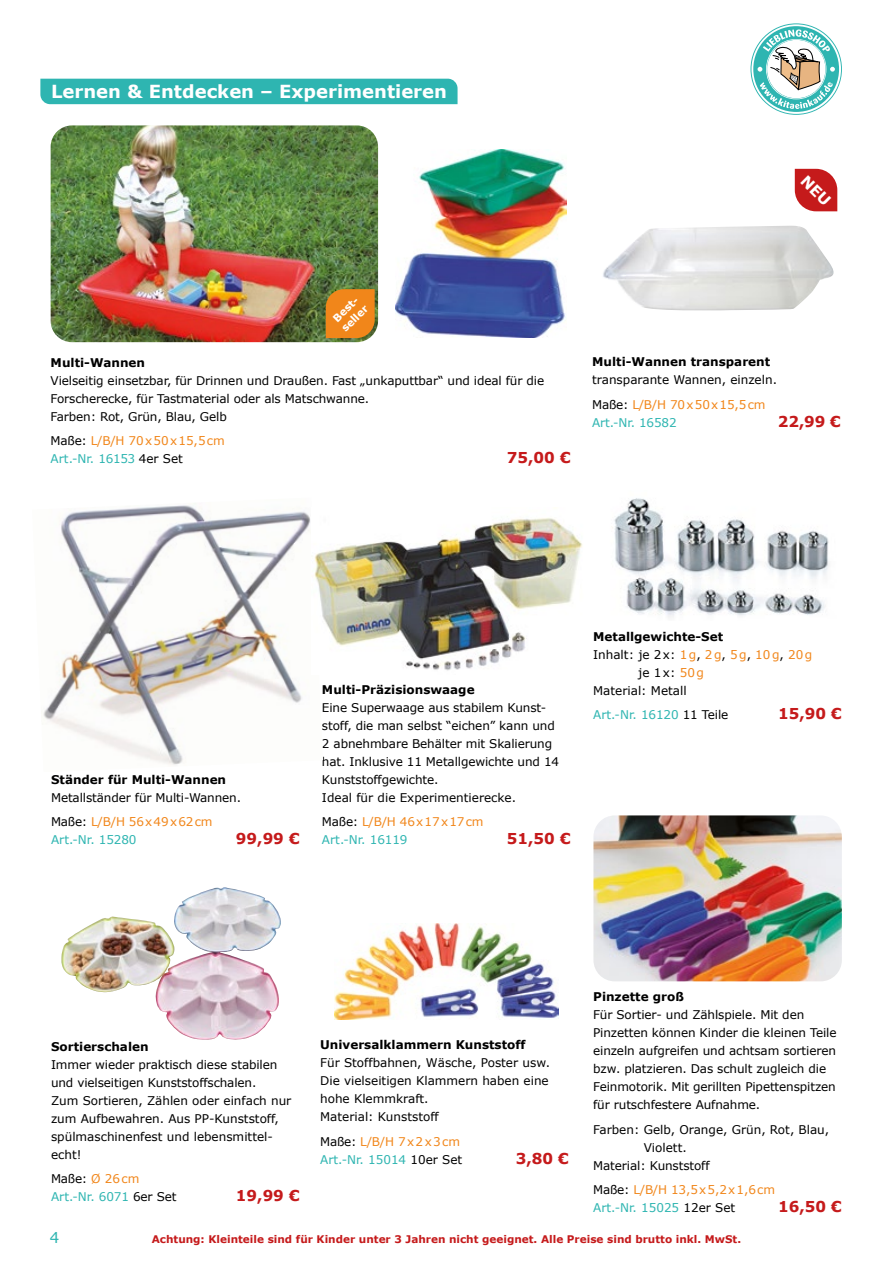
<style>
.page{position:relative;width:893px;height:1263px;background:#fff}
.page>*{position:absolute;margin:0;border:0;box-sizing:border-box;transform-origin:0 0}
.t1{font:700 18px "Verdana";color:#fff}
.t2{font:700 15px "Verdana";color:#c51a1b}
.t3{font:15px "Verdana";color:#2eb5b1}
.t4{font:12px/18px "Verdana";letter-spacing:-.01em;color:#000}
.t5{font:700 12px "Verdana";color:#000}
.t6{font:12px/18px "Verdana";color:#f1861a}
.t7{font:12px/18px "Verdana";letter-spacing:-.01em;color:#2eb5b1}
.t8{font:700 10.5px "Verdana";color:#c51a1b}
.t9{font:700 10.5px/12.6px "Verdana";color:#fff}
.s1{color:#000}
.s2{color:#2eb5b1}
.s3{color:#f1861a}
</style>
<div class="page">
<img style="left:396px;top:150px;width:170px;height:187px">
<img style="left:51px;top:125px;width:327px;height:217px">
<img style="left:61px;top:887px;width:218px;height:152px">
<img style="left:593px;top:815px;width:249px;height:166px">
<img style="left:334px;top:923px;width:225px;height:96px">
<img style="left:603px;top:226px;width:231px;height:85px">
<svg style="left:326px;top:289px;width:49px;height:49px;background:#e7851d"></svg>
<div style="left:40px;top:79px;width:418px;height:25px;background:#2eb5b1"></div>
<img style="left:43px;top:505px;width:268px;height:260px">
<img style="left:314px;top:518px;width:269px;height:153px">
<img style="left:612px;top:498px;width:217px;height:119px">
<svg style="left:750px;top:23px;width:92px;height:92px"></svg>
<svg style="left:751px;top:24px;width:90px;height:90px"></svg>
<div style="left:753px;top:26px;width:86px;height:86px;background:#2eb5b1;border-radius:50%"></div>
<svg style="left:757px;top:29px;width:78px;height:80px"></svg>
<svg style="left:795px;top:169px;width:42px;height:42px;background:#ca3031"></svg>
<h1 class="t1" style="left:51px;top:80px;width:397px">Lernen &amp; Entdecken – Experimentieren</h1>
<p class="t9" style="left:330px;top:316px;width:34px;rotate:-45deg">Best&shy;seller</p>
<p class="t5" style="left:51px;top:354px;width:96px">Multi-Wannen</p>
<p class="t4" style="left:51px;top:371px;width:495px">Vielseitig einsetzbar, für Drinnen und Draußen. Fast „unkaputtbar“ und ideal für die<br>Forscherecke, für Tastmaterial oder als Matschwanne.<br>Farben: Rot, Grün, Blau, Gelb</p>
<p class="t6" style="left:51px;top:432px;width:176px"><span class="s1">Maße:</span> L/B/H 70x50x15,5cm<br><span class="s2">Art.-Nr. 16153</span> <span class="s1">4er Set</span></p>
<p class="t2" style="left:507px;top:448px;width:65px">75,00 €</p>
<p class="t5" style="left:592px;top:354px;width:180px">Multi-Wannen transparent</p>
<p class="t4" style="left:592px;top:368px;width:186px;line-height:24.3px">transparante Wannen, einzeln.<br>Maße: <span class="s3">L/B/H 70x50x15,5cm</span></p>
<p class="t7" style="left:592px;top:413px;width:86px">Art.-Nr. 16582</p>
<p class="t2" style="left:778px;top:411px;width:64px">22,99 €</p>
<p class="t5" style="left:51px;top:771px;width:177px">Ständer für Multi-Wannen</p>
<p class="t4" style="left:51px;top:785px;width:192px;line-height:24.5px">Metallständer für Multi-Wannen.<br>Maße: <span class="s3">L/B/H 56x49x62cm</span></p>
<p class="t7" style="left:51px;top:831px;width:87px">Art.-Nr. 15280</p>
<p class="t2" style="left:236px;top:829px;width:65px">99,99 €</p>
<p class="t5" style="left:322px;top:682px;width:154px">Multi-Präzisionswaage</p>
<p class="t4" style="left:322px;top:699px;width:239px">Eine Superwaage aus stabilem Kunst&shy;stoff, die man selbst “eichen” kann und 2 abnehmbare Behälter mit Skalierung hat. Inklusive 11 Metallgewichte und 14<br>Kunststoffgewichte.<br>Ideal für die Experimentierecke.</p>
<p class="t6" style="left:322px;top:813px;width:163px"><span class="s1">Maße:</span> L/B/H 46x17x17cm<br><span class="s2">Art.-Nr. 16119</span></p>
<p class="t2" style="left:507px;top:829px;width:65px">51,50 €</p>
<p class="t5" style="left:593px;top:628px;width:132px">Metallgewichte-Set</p>
<p class="t4" style="left:593px;top:645px;width:221px">Inhalt: je 2x: <span class="s3">1g</span>, <span class="s3">2g</span>, <span class="s3">5g</span>, <span class="s3">10g</span>, <span class="s3">20g</span></p>
<p class="t4" style="left:638px;top:663px;width:67px">je 1x: <span class="s3">50g</span></p>
<p class="t4" style="left:593px;top:681px;width:95px">Material: Metall</p>
<p class="t7" style="left:593px;top:706px;width:137px">Art.-Nr. 16120 <span class="s1">11 Teile</span></p>
<p class="t2" style="left:778px;top:704px;width:65px">15,90 €</p>
<p class="t5" style="left:51px;top:1039px;width:99px">Sortierschalen</p>
<p class="t4" style="left:51px;top:1056px;width:242px">Immer wieder praktisch diese stabilen und vielseitigen Kunststoffschalen.<br>Zum Sortieren, Zählen oder einfach nur zum Aufbewahren. Aus PP-Kunststoff, spülmaschinenfest und lebensmittel&shy;echt!</p>
<p class="t7" style="left:51px;top:1170px;width:127px"><span class="s1">Maße:</span> <span class="s3">Ø 26cm<br></span>Art.-Nr. 6071 <span class="s1">6er Set</span></p>
<p class="t2" style="left:236px;top:1186px;width:65px">19,99 €</p>
<p class="t5" style="left:320px;top:1037px;width:207px">Universalklammern Kunststoff</p>
<p class="t4" style="left:320px;top:1054px;width:231px">Für Stoffbahnen, Wäsche, Poster usw.<br>Die vielseitigen Klammern haben eine hohe Klemmkraft.<br>Material: Kunststoff</p>
<p class="t7" style="left:320px;top:1132px;width:144px"><span class="s1">Maße:</span> <span class="s3">L/B/H 7x2x3cm<br></span>Art.-Nr. 15014 <span class="s1">10er Set</span></p>
<p class="t2" style="left:516px;top:1148px;width:55px">3,80 €</p>
<p class="t5" style="left:593px;top:989px;width:92px">Pinzette groß</p>
<p class="t4" style="left:593px;top:1006px;width:245px">Für Sortier- und Zählspiele. Mit den Pinzetten können Kinder die kleinen Teile einzeln aufgreifen und achtsam sortieren bzw. platzieren. Das schult zugleich die Feinmotorik. Mit gerillten Pipettenspitzen für rutschfestere Aufnahme.</p>
<p class="t4" style="left:593px;top:1120px;width:238px">Farben: Gelb, Orange, Grün, Rot, Blau,</p>
<p class="t4" style="left:644px;top:1138px;width:45px">Violett.</p>
<p class="t4" style="left:593px;top:1156px;width:118px">Material: Kunststoff</p>
<p class="t6" style="left:593px;top:1181px;width:183px"><span class="s1">Maße:</span> L/B/H 13,5x5,2x1,6cm<br><span class="s2">Art.-Nr. 15025</span> <span class="s1">12er Set</span></p>
<p class="t2" style="left:778px;top:1197px;width:65px">16,50 €</p>
<p class="t3" style="left:50px;top:1228px;width:11px">4</p>
<p class="t8" style="left:152px;top:1232px;width:591px">Achtung: Kleinteile sind für Kinder unter 3 Jahren nicht geeignet. Alle Preise sind brutto inkl. MwSt.</p>
</div>
